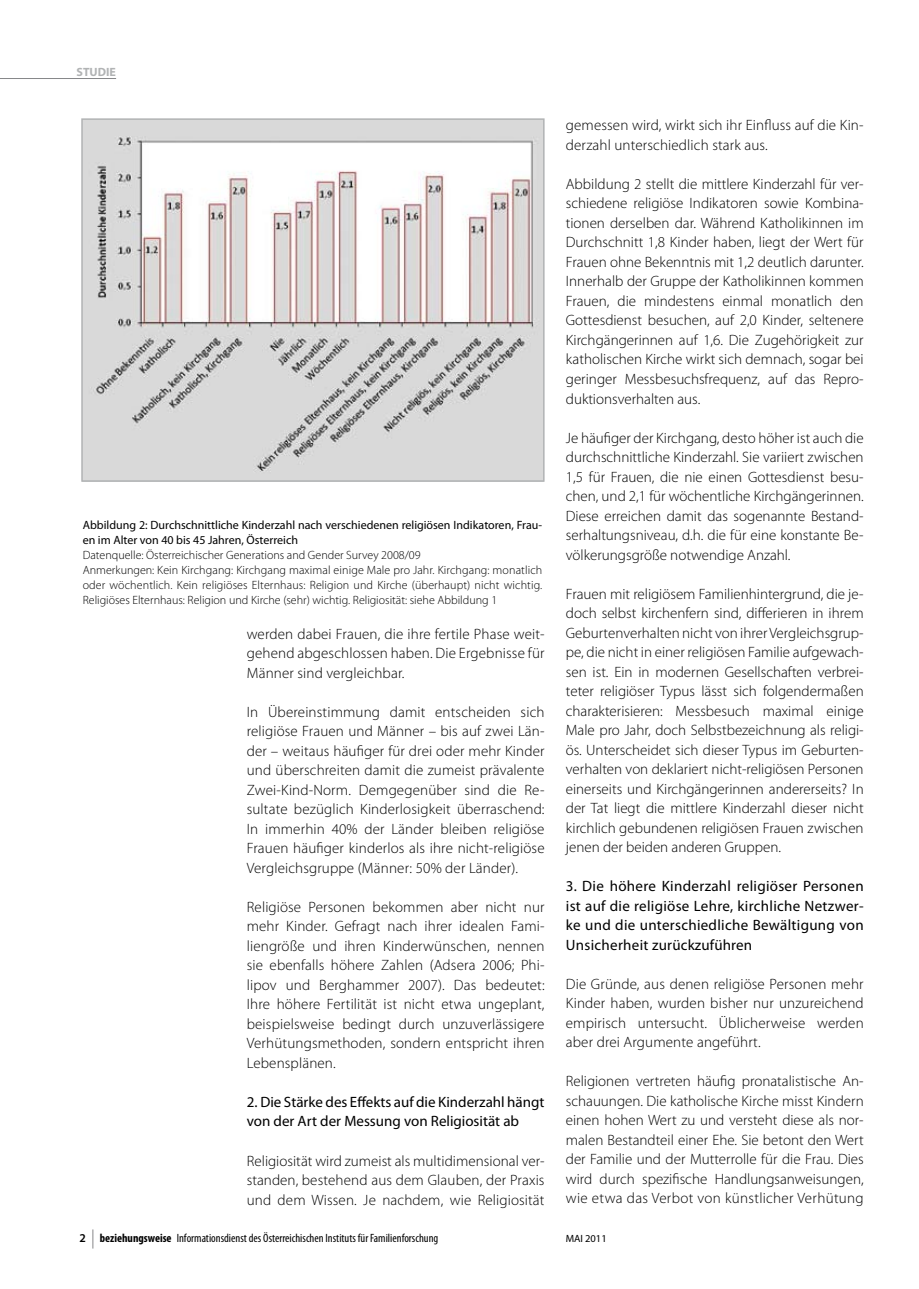
<style>
.page{position:relative;width:919px;height:1289px;background:#fff}
.page>*{position:absolute;margin:0;border:0;box-sizing:border-box;transform-origin:0 0}
.t1{font:300 15px/19.5px "Myriad Pro";letter-spacing:.01em;color:#000;text-align:justify}
.t2{font:15px/19.5px "Myriad Pro";color:#000}
.t3{font:300 12px/15px "Myriad Pro";letter-spacing:.005em;color:#000}
.t4{font:12px/15px "Myriad Pro";color:#000}
.t5{font:condensed 12px "Myriad Pro";color:#000}
.t6{font:700 12px "Myriad Pro";color:#b1b3b4}
.t7{font:10.5px "Myriad Pro";color:#000}
.s1{font-weight:600;font-stretch:normal}
.s2{font-weight:700}
</style>
<div class="page">
<img style="left:84px;top:121px;width:457px;height:358px">
<div style="left:81px;top:118px;width:463px;height:364px;border:2px solid #b1b3b4"></div>
<svg style="left:93px;top:1229px;width:1px;height:19px"></svg>
<hr style="left:0;top:78px;width:116px;height:1px;background:#87888a">
<p class="t6" style="left:77px;top:65px;width:41px">STUDIE</p>
<p class="t4" style="left:83px;top:518px;width:461px">Abbildung 2: Durchschnittliche Kinderzahl nach verschiedenen religiösen Indikatoren, Frau&shy;en im Alter von 40 bis 45 Jahren, Österreich</p>
<p class="t3" style="left:83px;top:548px;width:461px">Datenquelle: Österreichischer Generations and Gender Survey 2008/09<br>Anmerkungen: Kein Kirchgang: Kirchgang maximal einige Male pro Jahr. Kirchgang: monatlich oder wöchentlich. Kein religiöses Elternhaus: Religion und Kirche (überhaupt) nicht wichtig.<br>Religiöses Elternhaus: Religion und Kirche (sehr) wichtig. Religiosität: siehe Abbildung 1</p>
<p class="t1" style="left:247px;top:624px;width:299px">werden dabei Frauen, die ihre fertile Phase weit&shy;gehend abgeschlossen haben. Die Ergebnisse für Männer sind vergleichbar.</p>
<p class="t1" style="left:247px;top:702px;width:299px">In Übereinstimmung damit entscheiden sich religiöse Frauen und Männer – bis auf zwei Län&shy;der – weitaus häufiger für drei oder mehr Kinder und überschreiten damit die zumeist prävalente Zwei-Kind-Norm. Demgegenüber sind die Re&shy;sultate bezüglich Kinderlosigkeit überraschend:<br>In immerhin 40% der Länder bleiben religiöse Frauen häufiger kinderlos als ihre nicht-religiöse Vergleichsgruppe (Männer: 50% der Länder).</p>
<p class="t1" style="left:247px;top:897px;width:299px">Religiöse Personen bekommen aber nicht nur mehr Kinder. Gefragt nach ihrer idealen Fami&shy;liengröße und ihren Kinderwünschen, nennen sie ebenfalls höhere Zahlen (Adsera 2006; Phi&shy;lipov und Berghammer 2007). Das bedeutet:<br>Ihre höhere Fertilität ist nicht etwa ungeplant, beispielsweise bedingt durch unzuverlässigere Verhütungsmethoden, sondern entspricht ihren Lebensplänen.</p>
<p class="t2" style="left:247px;top:1092px;width:299px">2. Die Stärke des Effekts auf die Kinderzahl hängt von der Art der Messung von Religiosität ab</p>
<p class="t1" style="left:247px;top:1150px;width:299px">Religiosität wird zumeist als multidimensional ver&shy;standen, bestehend aus dem Glauben, der Praxis und dem Wissen. Je nachdem, wie Religiosität</p>
<p class="t1" style="left:566px;top:116px;width:299px">gemessen wird, wirkt sich ihr Einfluss auf die Kin&shy;derzahl unterschiedlich stark aus.</p>
<p class="t1" style="left:566px;top:174px;width:299px">Abbildung 2 stellt die mittlere Kinderzahl für ver&shy;schiedene religiöse Indikatoren sowie Kombina&shy;tionen derselben dar. Während Katholikinnen im Durchschnitt 1,8 Kinder haben, liegt der Wert für Frauen ohne Bekenntnis mit 1,2 deutlich darunter.<br>Innerhalb der Gruppe der Katholikinnen kommen Frauen, die mindestens einmal monatlich den Gottesdienst besuchen, auf 2,0 Kinder, seltenere Kirchgängerinnen auf 1,6. Die Zugehörigkeit zur katholischen Kirche wirkt sich demnach, sogar bei geringer Messbesuchsfrequenz, auf das Repro&shy;duktionsverhalten aus.</p>
<p class="t1" style="left:566px;top:428px;width:299px">Je häufiger der Kirchgang, desto höher ist auch die durchschnittliche Kinderzahl. Sie variiert zwischen 1,5 für Frauen, die nie einen Gottesdienst besu&shy;chen, und 2,1 für wöchentliche Kirchgängerinnen.<br>Diese erreichen damit das sogenannte Bestand&shy;serhaltungsniveau, d.h. die für eine konstante Be&shy;völkerungsgröße notwendige Anzahl.</p>
<p class="t1" style="left:566px;top:584px;width:299px">Frauen mit religiösem Familienhintergrund, die je&shy;doch selbst kirchenfern sind, differieren in ihrem Geburtenverhalten nicht von ihrer Vergleichsgrup&shy;pe, die nicht in einer religiösen Familie aufgewach&shy;sen ist. Ein in modernen Gesellschaften verbrei&shy;teter religiöser Typus lässt sich folgendermaßen charakterisieren: Messbesuch maximal einige Male pro Jahr, doch Selbstbezeichnung als religi&shy;ös. Unterscheidet sich dieser Typus im Geburten&shy;verhalten von deklariert nicht-religiösen Personen einerseits und Kirchgängerinnen andererseits? In der Tat liegt die mittlere Kinderzahl dieser nicht kirchlich gebundenen religiösen Frauen zwischen jenen der beiden anderen Gruppen.</p>
<p class="t2" style="left:566px;top:876px;width:299px;text-align:justify">3. Die höhere Kinderzahl religiöser Personen ist auf die religiöse Lehre, kirchliche Netzwer&shy;ke und die unterschiedliche Bewältigung von Unsicherheit zurückzuführen</p>
<p class="t1" style="left:566px;top:974px;width:299px">Die Gründe, aus denen religiöse Personen mehr Kinder haben, wurden bisher nur unzureichend empirisch untersucht. Üblicherweise werden aber drei Argumente angeführt.</p>
<p class="t1" style="left:566px;top:1071px;width:299px">Religionen vertreten häufig pronatalistische An&shy;schauungen. Die katholische Kirche misst Kindern einen hohen Wert zu und versteht diese als nor&shy;malen Bestandteil einer Ehe. Sie betont den Wert der Familie und der Mutterrolle für die Frau. Dies wird durch spezifische Handlungsanweisungen, wie etwa das Verbot von künstlicher Verhütung</p>
<p class="t5" style="left:79px;top:1230px;width:360px"><span class="s1">2</span> <span class="s2">beziehungsweise</span> Informationsdienst des Österreichischen Instituts für Familienforschung</p>
<p class="t7" style="left:565px;top:1232px;width:43px">MAI 2011</p>
</div>
